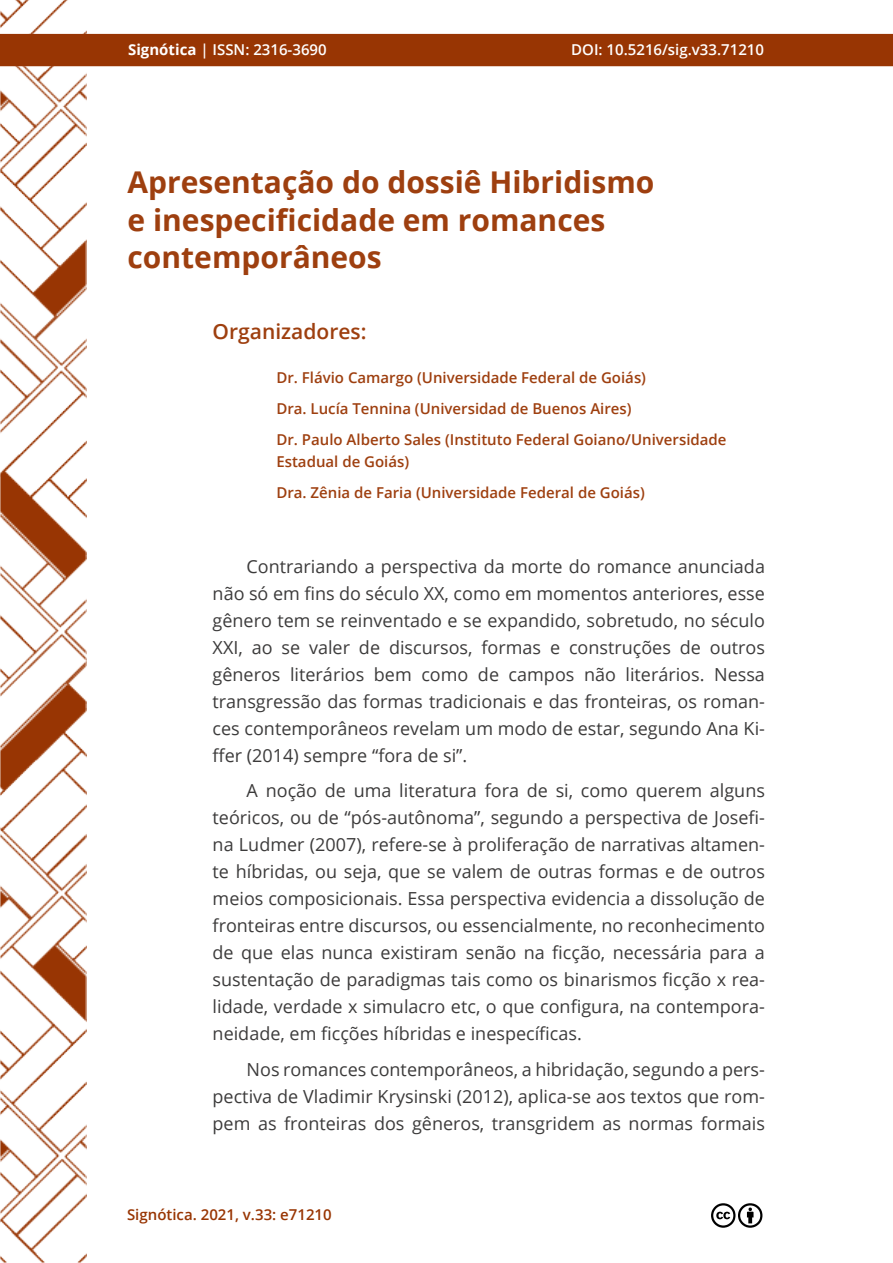
<style>
.page{position:relative;width:893px;height:1263px;background:#fff}
.page>*{position:absolute;margin:0;border:0;box-sizing:border-box;transform-origin:0 0}
.t1{font:700 30px/37.5px "Open Sans";color:#9e3f0f}
.t2{font:600 21px "Open Sans";color:#9e3f0f}
.t3{font:18px/27px "Open Sans";color:#3c3b3b;text-align:justify}
.t4{font:600 15px/31px "Open Sans";color:#9e3f0f}
.t5{font:600 15px "Open Sans";color:#fff}
.t6{font:600 15px "Open Sans";color:#983503}
.s1{font-weight:700}
</style>
<div class="page">
<img style="left:0;top:0;width:87px;height:1263px">
<div style="left:0;top:34px;width:893px;height:32px;background:#983503"></div>
<svg style="left:711px;top:1203px;width:52px;height:25px"></svg>
<p class="t5" style="left:128px;top:39px;width:200px"><span class="s1">Signótica</span> | ISSN: 2316-3690</p>
<p class="t5" style="left:571px;top:39px;width:194px">DOI: 10.5216/sig.v33.71210</p>
<h1 class="t1" style="left:128px;top:163px;width:528px">Apresentação do dossiê Hibridismo e inespecificidade em romances contemporâneos</h1>
<p class="t2" style="left:213px;top:317px;width:155px">Organizadores:</p>
<p class="t4" style="left:276px;top:361px;width:452px">Dr. Flávio Camargo (Universidade Federal de Goiás)<br>Dra. Lucía Tennina (Universidad de Buenos Aires)<br>Dr. Paulo Alberto Sales (Instituto Federal Goiano/Universidade</p>
<p class="t4" style="left:276px;top:446px;width:370px">Estadual de Goiás)<br>Dra. Zênia de Faria (Universidade Federal de Goiás)</p>
<p class="t3" style="left:213px;top:552px;width:554px;text-indent:34px">Contrariando a perspectiva da morte do romance anunciada não só em fins do século XX, como em momentos anteriores, esse gênero tem se reinventado e se expandido, sobretudo, no século XXI, ao se valer de discursos, formas e construções de outros gêneros literários bem como de campos não literários. Nessa transgressão das formas tradicionais e das fronteiras, os roman&shy;ces contemporâneos revelam um modo de estar, segundo Ana Ki&shy;ffer (2014) sempre “fora de si”.</p>
<p class="t3" style="left:213px;top:777px;width:554px;text-indent:34px">A noção de uma literatura fora de si, como querem alguns teóricos, ou de “pós-autônoma”, segundo a perspectiva de Josefi&shy;na Ludmer (2007), refere-se à proliferação de narrativas altamen&shy;te híbridas, ou seja, que se valem de outras formas e de outros meios composicionais. Essa perspectiva evidencia a dissolução de fronteiras entre discursos, ou essencialmente, no reconhecimento de que elas nunca existiram senão na ficção, necessária para a sustentação de paradigmas tais como os binarismos ficção x rea&shy;lidade, verdade x simulacro etc, o que configura, na contempora&shy;neidade, em ficções híbridas e inespecíficas.</p>
<p class="t3" style="left:213px;top:1055px;width:554px;text-indent:34px">Nos romances contemporâneos, a hibridação, segundo a pers&shy;pectiva de Vladimir Krysinski (2012), aplica-se aos textos que rom&shy;pem as fronteiras dos gêneros, transgridem as normas formais</p>
<p class="t6" style="left:127px;top:1205px;width:206px">Signótica. 2021, v.33: e71210</p>
</div>
